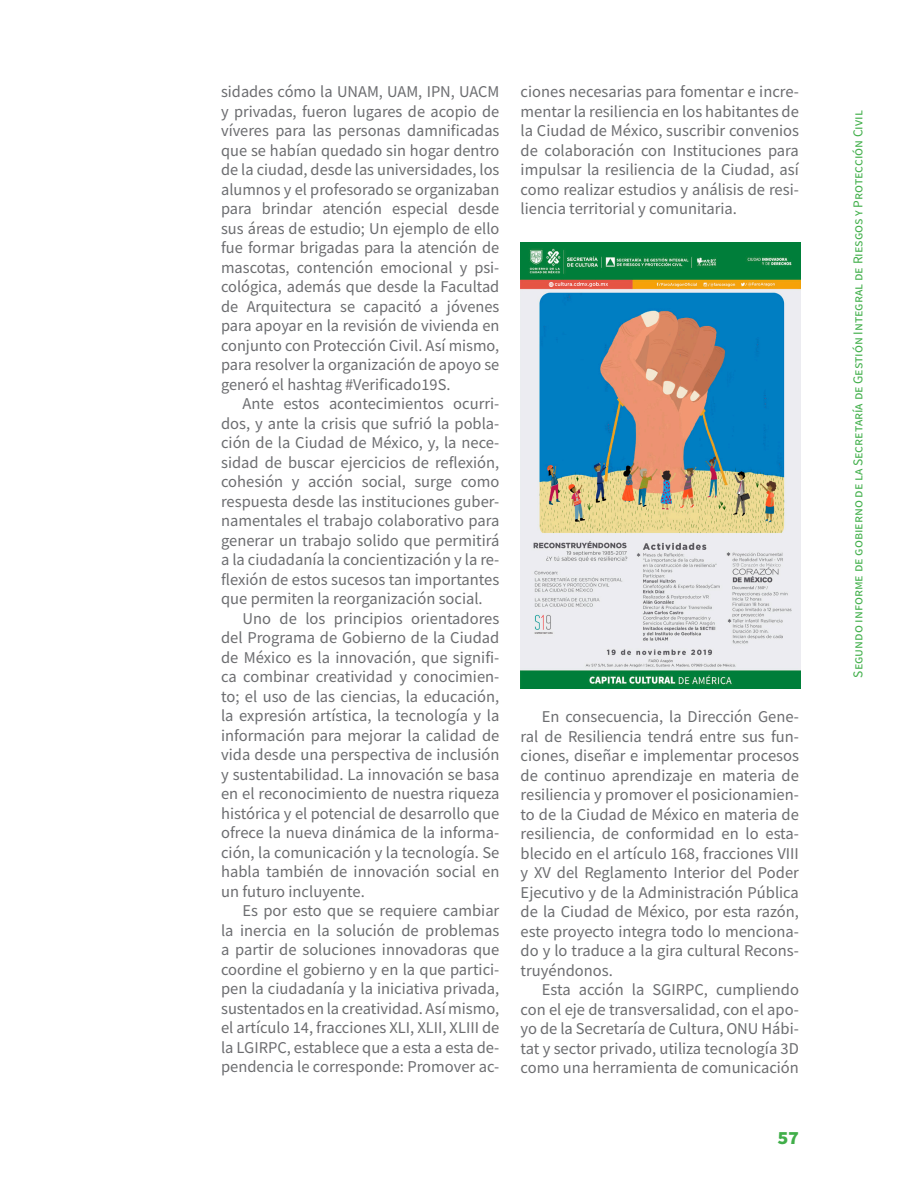
<style>
.page{position:relative;width:918px;height:1188px;background:#fff}
.page>*{position:absolute;margin:0;border:0;box-sizing:border-box;transform-origin:0 0}
.t1{font:700 22.5px "Source Sans Pro";color:#40ae49}
.Heading_2{font:16.5px/19.5px "Source Sans Pro";color:#6c6d70;text-align:justify}
.t2{font:13.5px "Source Sans Pro";color:#40ae49}
</style>
<div class="page">
<img style="left:521px;top:242px;width:279px;height:447px">
<p class="Heading_2" style="left:221px;top:82px;width:280px">sidades cómo la UNAM, UAM, IPN, UACM y privadas, fueron lugares de acopio de víveres para las personas damnificadas que se habían quedado sin hogar dentro de la ciudad, desde las universidades, los alumnos y el profesorado se organizaban para brindar atención especial desde sus áreas de estudio; Un ejemplo de ello fue formar brigadas para la atención de mascotas, contención emocional y psi&shy;cológica, además que desde la Facultad de Arquitectura se capacitó a jóvenes para apoyar en la revisión de vivienda en conjunto con Protección Civil. Así mismo, para resolver la organización de apoyo se generó el hashtag #Verificado19S.</p>
<p class="Heading_2" style="left:221px;top:394px;width:280px;text-indent:21px">Ante estos acontecimientos ocurri&shy;dos, y ante la crisis que sufrió la pobla&shy;ción de la Ciudad de México, y, la nece&shy;sidad de buscar ejercicios de reflexión, cohesión y acción social, surge como respuesta desde las instituciones guber&shy;namentales el trabajo colaborativo para generar un trabajo solido que permitirá a la ciudadanía la concientización y la re&shy;flexión de estos sucesos tan importantes que permiten la reorganización social.</p>
<p class="Heading_2" style="left:221px;top:609px;width:280px;text-indent:21px">Uno de los principios orientadores del Programa de Gobierno de la Ciudad de México es la innovación, que signifi&shy;ca combinar creatividad y conocimien&shy;to; el uso de las ciencias, la educación, la expresión artística, la tecnología y la información para mejorar la calidad de vida desde una perspectiva de inclusión y sustentabilidad. La innovación se basa en el reconocimiento de nuestra riqueza histórica y el potencial de desarrollo que ofrece la nueva dinámica de la informa&shy;ción, la comunicación y la tecnología. Se habla también de innovación social en un futuro incluyente.</p>
<p class="Heading_2" style="left:221px;top:901px;width:280px;text-indent:21px">Es por esto que se requiere cambiar la inercia en la solución de problemas a partir de soluciones innovadoras que coordine el gobierno y en la que partici&shy;pen la ciudadanía y la iniciativa privada, sustentados en la creatividad. Así mismo, el artículo 14, fracciones XLI, XLII, XLIII de la LGIRPC, establece que a esta a esta de&shy;pendencia le corresponde: Promover ac-</p>
<p class="Heading_2" style="left:521px;top:82px;width:280px">ciones necesarias para fomentar e incre&shy;mentar la resiliencia en los habitantes de la Ciudad de México, suscribir convenios de colaboración con Instituciones para impulsar la resiliencia de la Ciudad, así como realizar estudios y análisis de resi&shy;liencia territorial y comunitaria.</p>
<p class="Heading_2" style="left:521px;top:707px;width:280px;text-indent:21px">En consecuencia, la Dirección Gene&shy;ral de Resiliencia tendrá entre sus fun&shy;ciones, diseñar e implementar procesos de continuo aprendizaje en materia de resiliencia y promover el posicionamien&shy;to de la Ciudad de México en materia de resiliencia, de conformidad en lo esta&shy;blecido en el artículo 168, fracciones VIII y XV del Reglamento Interior del Poder Ejecutivo y de la Administración Pública de la Ciudad de México, por esta razón, este proyecto integra todo lo menciona&shy;do y lo traduce a la gira cultural Recons&shy;truyéndonos.</p>
<p class="Heading_2" style="left:521px;top:980px;width:280px;text-indent:21px">Esta acción la SGIRPC, cumpliendo con el eje de transversalidad, con el apo&shy;yo de la Secretaría de Cultura, ONU Hábi&shy;tat y sector privado, utiliza tecnología 3D como una herramienta de comunicación</p>
<h1 class="t1" style="left:778px;top:1122px;width:23px">57</h1>
<p class="t2" style="left:849px;top:678px;width:569px;rotate:-90deg">Segundo informe de gobierno de la Secretaría de Gestión Integral de Riesgos y Protección Civil</p>
</div>
